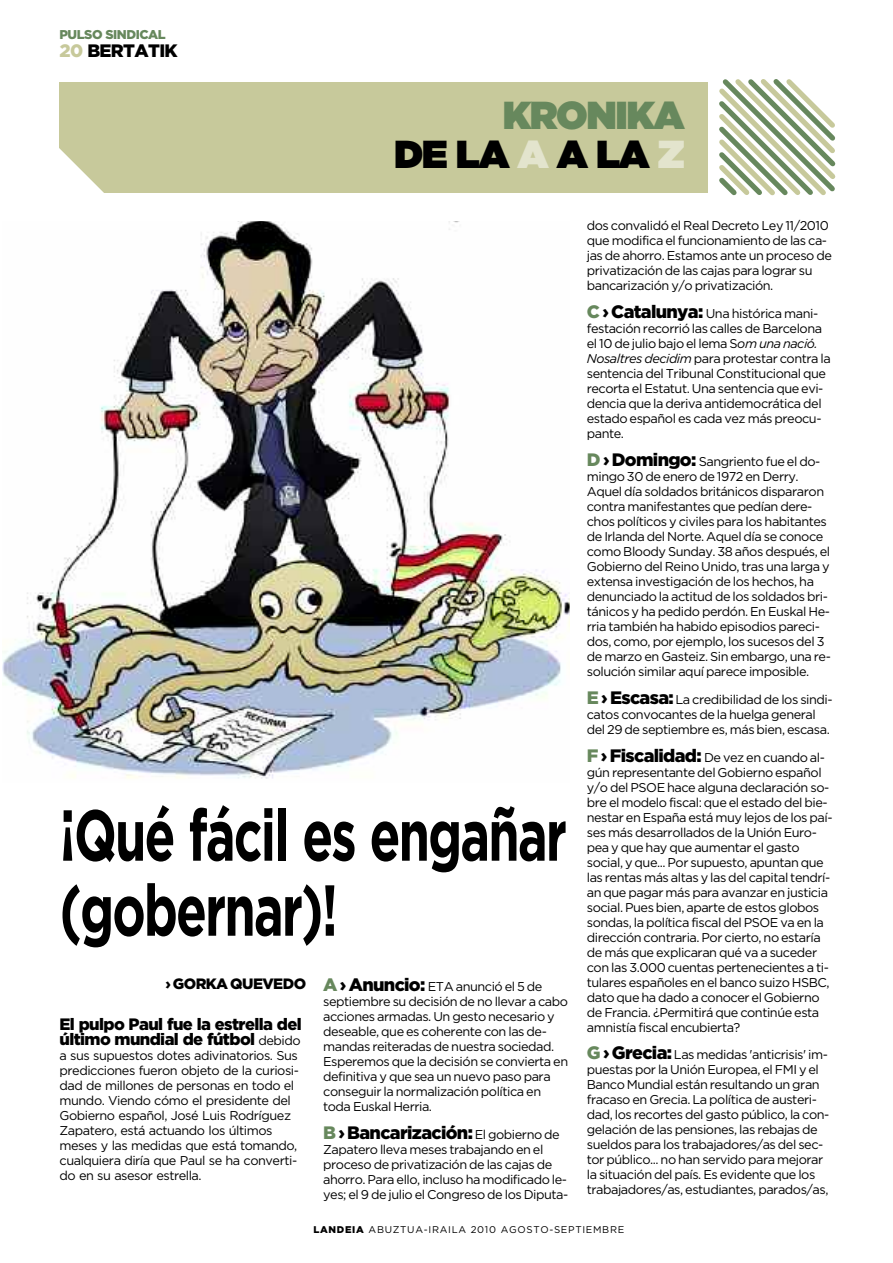
<style>
.page{position:relative;width:893px;height:1263px;background:#fff}
.page>*{position:absolute;margin:0;border:0;box-sizing:border-box;transform-origin:0 0}
.t1{font:700 72px/75px "Gotham";letter-spacing:-.035em;color:#000;scale:.7 1}
.t2{font:39px/39px "Gotham Ultra";letter-spacing:-.035em;color:#67885d;text-align:right}
.t3{font:900 18px "Gotham";letter-spacing:-.035em;color:#000}
.t4{font:900 16.5px/15px "Gotham";letter-spacing:-.035em;color:#000}
.t5{font:900 15px "Gotham";letter-spacing:-.035em;color:#000}
.t6{font:12.75px/15px "Gotham";letter-spacing:-.035em;color:#000}
.t7{font:900 12.75px "Gotham";letter-spacing:-.035em;color:#67885d}
.t8{font:9.75px "Gotham";letter-spacing:.07em;color:#000}
.s1{color:#c7c99b}
.s2{color:#000}
.s3{color:#e3e4cd}
.s4{font-weight:900;font-size:18px;color:#67885d}
.s5{font-weight:900;font-size:18px}
.s6{color:#67885d}
.s7{font-weight:400;font-size:12.75px}
.s8{font-style:italic}
.s9{font-weight:900}
</style>
<div class="page">
<div style="left:59px;top:82px;width:648px;height:110px;background:#c7c99b"></div>
<svg style="left:59px;top:148px;width:46px;height:45px"></svg>
<svg style="left:719px;top:79px;width:117px;height:117px"></svg>
<img style="left:3px;top:221px;width:567px;height:558px">
<p class="t7" style="left:60px;top:27px;width:108px">PULSO SINDICAL</p>
<h3 class="t3" style="left:60px;top:40px;width:120px"><span class="s1">20</span> BERTATIK</h3>
<h2 class="t2" style="left:394px;top:95px;width:292px">KRONIKA<br><span class="s2">DELA</span><span class="s3">A</span><span class="s2">ALA</span><span class="s3">Z</span></h2>
<h1 class="t1" style="left:60px;top:796px;width:726px">¡Qué fácil es engañar (gobernar)!</h1>
<p class="t5" style="left:165px;top:975px;width:142px">› GORKA QUEVEDO</p>
<p class="t6" style="left:323px;top:979px;width:247px"><span class="s4">A</span> <span class="s5">› Anuncio:</span> ETA anunció el 5 de septiembre su decisión de no llevar a cabo acciones armadas. Un gesto necesario y deseable, que es coherente con las de&shy;mandas reiteradas de nuestra sociedad.<br>Esperemos que la decisión se convierta en definitiva y que sea un nuevo paso para conseguir la normalización política en toda Euskal Herria.</p>
<h3 class="t3" style="left:323px;top:1122px;width:238px"><span class="s6">B</span> › Bancarización: <span class="s7">El gobierno de</span></h3>
<p class="t6" style="left:323px;top:1142px;width:247px">Zapatero lleva meses trabajando en el proceso de privatización de las cajas de ahorro. Para ello, incluso ha modificado le&shy;yes; el 9 de julio el Congreso de los Diputa-</p>
<p class="t4" style="left:60px;top:1016px;width:244px">El pulpo Paul fue la estrella del último mundial de fútbol <span class="s7">debido</span></p>
<p class="t6" style="left:60px;top:1047px;width:241px">a sus supuestos dotes adivinatorios. Sus predicciones fueron objeto de la curiosi&shy;dad de millones de personas en todo el mundo. Viendo cómo el presidente del Gobierno español, José Luis Rodríguez Zapatero, está actuando los últimos meses y las medidas que está tomando, cualquiera diría que Paul se ha converti&shy;do en su asesor estrella.</p>
<p class="t6" style="left:587px;top:218px;width:247px">dos convalidó el Real Decreto Ley 11/2010 que modifica el funcionamiento de las ca&shy;jas de ahorro. Estamos ante un proceso de privatización de las cajas para lograr su bancarización y/o privatización.</p>
<p class="t6" style="left:587px;top:306px;width:245px"><span class="s4">C</span> <span class="s5">› Catalunya:</span> Una histórica mani&shy;festación recorrió las calles de Barcelona el 10 de julio bajo el lema S<span class="s8">om una nació.<br>Nosaltres decidim</span> para protestar contra la sentencia del Tribunal Constitucional que recorta el Estatut. Una sentencia que evi&shy;dencia que la deriva antidemocrática del estado español es cada vez más preocu&shy;pante.</p>
<p class="t6" style="left:587px;top:454px;width:246px"><span class="s4">D</span> <span class="s5">› Domingo:</span> Sangriento fue el do&shy;mingo 30 de enero de 1972 en Derry.<br>Aquel día soldados británicos dispararon contra manifestantes que pedían dere&shy;chos políticos y civiles para los habitantes de Irlanda del Norte. Aquel día se conoce como Bloody Sunday. 38 años después, el Gobierno del Reino Unido, tras una larga y extensa investigación de los hechos, ha denunciado la actitud de los soldados bri&shy;tánicos y ha pedido perdón. En Euskal He&shy;rria también ha habido episodios pareci&shy;dos, como, por ejemplo, los sucesos del 3 de marzo en Gasteiz. Sin embargo, una re&shy;solución similar aquí parece imposible.</p>
<p class="t6" style="left:587px;top:691px;width:247px"><span class="s4">E</span> <span class="s5">› Escasa:</span> La credibilidad de los sindi&shy;catos convocantes de la huelga general del 29 de septiembre es, más bien, escasa.</p>
<p class="t6" style="left:587px;top:749px;width:247px"><span class="s4">F</span> <span class="s5">› Fiscalidad:</span> De vez en cuando al&shy;gún representante del Gobierno español y/o del PSOE hace alguna declaración so&shy;bre el modelo fiscal: que el estado del bie&shy;nestar en España está muy lejos de los paí&shy;ses más desarrollados de la Unión Euro&shy;pea y que hay que aumentar el gasto social, y que... Por supuesto, apuntan que las rentas más altas y las del capital tendrí&shy;an que pagar más para avanzar en justicia social. Pues bien, aparte de estos globos sondas, la política fiscal del PSOE va en la dirección contraria. Por cierto, no estaría de más que explicaran qué va a suceder con las 3.000 cuentas pertenecientes a ti&shy;tulares españoles en el banco suizo HSBC, dato que ha dado a conocer el Gobierno de Francia. ¿Permitirá que continúe esta amnistía fiscal encubierta?</p>
<p class="t6" style="left:587px;top:1047px;width:244px"><span class="s4">G</span> <span class="s5">› Grecia:</span> Las medidas 'anticrisis' im&shy;puestas por la Unión Europea, el FMI y el Banco Mundial están resultando un gran fracaso en Grecia. La política de austeri&shy;dad, los recortes del gasto público, la con&shy;gelación de las pensiones, las rebajas de sueldos para los trabajadores/as del sec&shy;tor público... no han servido para mejorar la situación del país. Es evidente que los trabajadores/as, estudiantes, parados/as,</p>
<p class="t8" style="left:313px;top:1224px;width:312px"><span class="s9">LANDEIA</span> ABUZTUA-IRAILA 2010 AGOSTO-SEPTIEMBRE</p>
</div>
